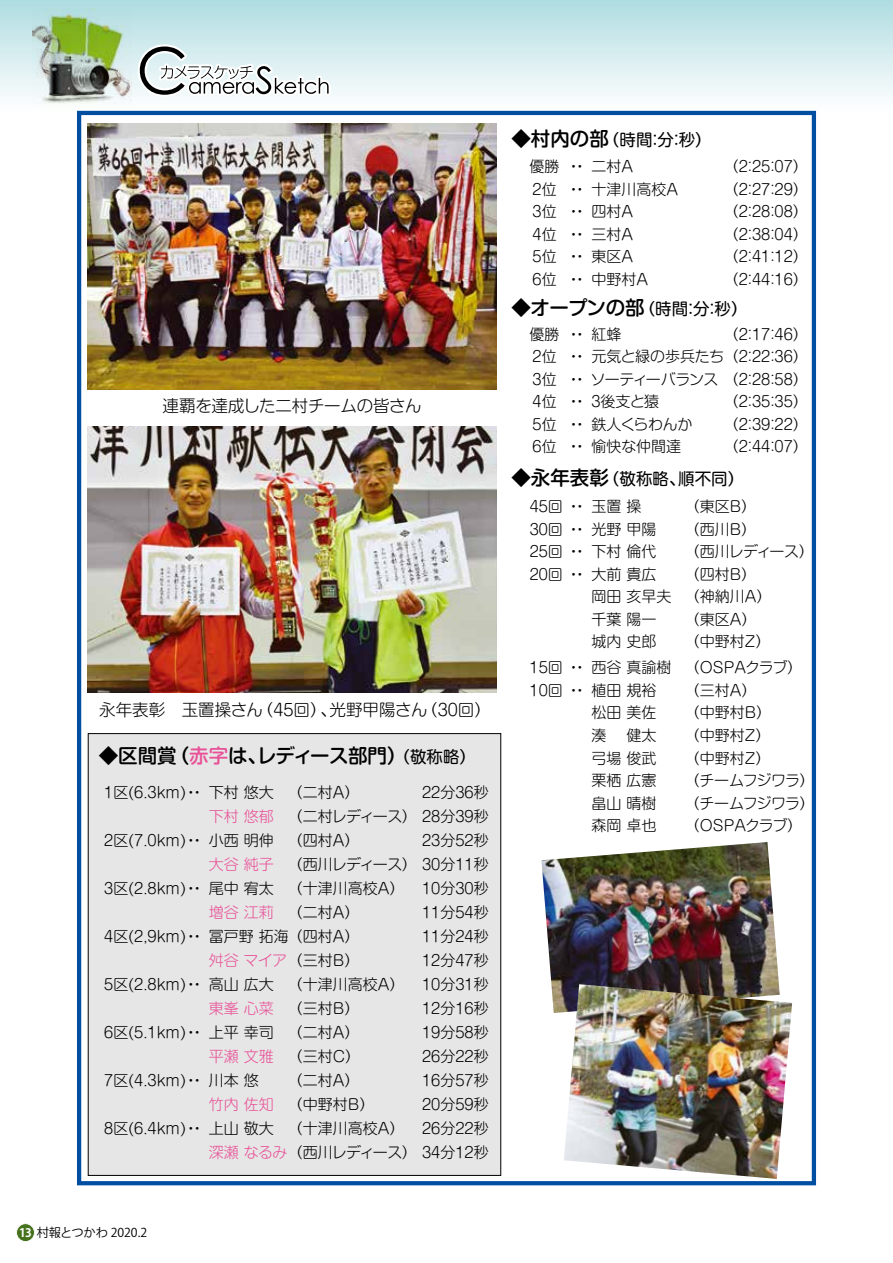
<style>
.page{position:relative;width:893px;height:1263px;background:#fff}
.page>*{position:absolute;margin:0;border:0;box-sizing:border-box;transform-origin:0 0}
.t1{font:500 19.5px "Shin M Go Pro";color:#000}
.t2{font:500 19.5px "Shin M Go Pro";letter-spacing:-.045em;color:#000}
.t3{font:16.5px "Shin M Go Pro";color:#000}
.t4{font:300 16.5px "Shin M Go Pro";color:#000}
.t5{font:300 16.5px "Shin M Go Pro";letter-spacing:-.02em;color:#000}
.t6{font:300 15px/22.5px "Shin M Go Pro";color:#000}
.t7{font:300 15px/22.5px "Shin M Go Pro";letter-spacing:-.02em;color:#000}
.t8{font:300 15px "Shin M Go Pro";color:#e85298}
.t9{font:300 15px "Shin M Go Pro";letter-spacing:-.02em;color:#e85298}
.t10{font:12.15px "Koz Go Pro";color:#000}
.s1{font-weight:400;font-size:16.5px}
.s2{color:#e85298}
.s3{font-weight:400}
.s4{color:#000}
.s5{font-weight:700;font-size:11.7px;color:#fff}
</style>
<div class="page">
<div style="left:0;top:0;width:893px;height:114px;background:linear-gradient(to bottom,#b0dde2,#fefdfe)"></div>
<img style="left:33px;top:8px;width:99px;height:99px">
<svg style="left:136px;top:42px;width:198px;height:58px"></svg>
<svg style="left:16px;top:1223px;width:19px;height:19px"></svg>
<img style="left:77px;top:111px;width:739px;height:1074px">
<p class="t5" style="left:163px;top:393px;width:260px">連覇を達成した二村チームの皆さん</p>
<p class="t4" style="left:257px;top:696px;width:82px">（45回）、</p>
<p class="t4" style="left:421px;top:696px;width:71px">（30回(</p>
<p class="t4" style="left:99px;top:696px;width:165px">永年表彰　玉置操さん</p>
<p class="t4" style="left:330px;top:696px;width:99px">光野甲陽さん</p>
<h1 class="t1" style="left:99px;top:739px;width:79px">◆区間賞</h1>
<p class="t6" style="left:113px;top:780px;width:74px">区(6.3km(</p>
<h1 class="t2" style="left:257px;top:739px;width:154px">レディース部門）<span class="s1">（</span></h1>
<h1 class="t1" style="left:170px;top:739px;width:99px">（<span class="s2">赤字</span>は、</h1>
<p class="t3" style="left:410px;top:743px;width:67px">敬称略(</p>
<p class="t6" style="left:288px;top:779px;width:202px;line-height:24px">（二村Ａ(<br>（二村レディース( 28分39秒（四村Ａ(<br>（西川レディース( 30分11秒（十津川高校Ａ(<br>（二村Ａ(</p>
<p class="t6" style="left:183px;top:780px;width:92px"><span class="s3">・・</span> 下村悠大</p>
<p class="t6" style="left:183px;top:828px;width:92px"><span class="s3">・・</span> 小西明伸</p>
<p class="t6" style="left:183px;top:876px;width:92px"><span class="s3">・・</span> 尾中宥太</p>
<p class="t6" style="left:183px;top:924px;width:178px"><span class="s3">・・</span> 冨戸野拓海（四村Ａ(</p>
<p class="t6" style="left:183px;top:972px;width:92px"><span class="s3">・・</span> 高山広大</p>
<p class="t6" style="left:183px;top:1020px;width:92px"><span class="s3">・・</span> 上平幸司</p>
<p class="t6" style="left:183px;top:1068px;width:77px"><span class="s3">・・</span> 川本悠</p>
<p class="t6" style="left:183px;top:1116px;width:92px"><span class="s3">・・</span> 上山敬大</p>
<p class="t6" style="left:422px;top:780px;width:68px">22分36秒</p>
<p class="t6" style="left:422px;top:828px;width:68px">23分52秒</p>
<p class="t6" style="left:422px;top:875px;width:68px;line-height:24px;text-align:justify">10分30秒11分54秒11分24秒12分47秒10分31秒12分16秒19分58秒26分22秒16分57秒20分59秒26分22秒</p>
<p class="t6" style="left:101px;top:780px;width:16px">１</p>
<p class="t8" style="left:209px;top:805px;width:66px">下村悠郁</p>
<p class="t8" style="left:209px;top:853px;width:66px">大谷純子</p>
<p class="t8" style="left:209px;top:901px;width:66px">増谷江莉</p>
<p class="t9" style="left:209px;top:949px;width:152px">舛谷マイア<span class="s4">（三村Ｂ(</span></p>
<p class="t8" style="left:209px;top:997px;width:66px">東峯心菜</p>
<p class="t8" style="left:209px;top:1045px;width:66px">平瀬文雅</p>
<p class="t8" style="left:209px;top:1093px;width:66px">竹内佐知</p>
<p class="t6" style="left:209px;top:1140px;width:282px"><span class="s2">深瀬なるみ</span>（西川レディース( 34分12秒</p>
<p class="t6" style="left:101px;top:828px;width:16px">２</p>
<p class="t6" style="left:113px;top:828px;width:74px">区(7.0km(</p>
<p class="t6" style="left:101px;top:876px;width:16px">３</p>
<p class="t6" style="left:113px;top:876px;width:74px">区(2.8km(</p>
<p class="t6" style="left:101px;top:924px;width:16px">４</p>
<p class="t6" style="left:113px;top:924px;width:74px">区(2,9km(</p>
<p class="t6" style="left:288px;top:971px;width:118px;line-height:24px">（十津川高校Ａ(（三村Ｂ(<br>（二村Ａ(<br>（三村Ｃ(<br>（二村Ａ(<br>（中野村Ｂ(<br>（十津川高校Ａ(</p>
<p class="t6" style="left:113px;top:972px;width:74px">区(2.8km(</p>
<p class="t6" style="left:101px;top:972px;width:16px">５</p>
<p class="t6" style="left:101px;top:1020px;width:16px">６</p>
<p class="t6" style="left:113px;top:1020px;width:74px">区(5.1km(</p>
<p class="t6" style="left:113px;top:1068px;width:74px">区(4.3km(</p>
<p class="t6" style="left:101px;top:1068px;width:16px">７</p>
<p class="t6" style="left:101px;top:1116px;width:16px">８</p>
<p class="t6" style="left:113px;top:1116px;width:74px">区(6.4km(</p>
<h1 class="t1" style="left:511px;top:123px;width:99px">◆村内の部</h1>
<p class="t6" style="left:542px;top:153px;width:95px;text-indent:-12px">優勝 <span class="s3">・・</span> 二村Ａ位</p>
<p class="t3" style="left:603px;top:127px;width:110px">（時間分秒(</p>
<p class="t3" style="left:647px;top:127px;width:39px">：：</p>
<p class="t6" style="left:566px;top:176px;width:115px"><span class="s3">・・</span> 十津川高校Ａ<span class="s3">・・</span> 四村Ａ<br><span class="s3">・・</span> 三村Ａ<br><span class="s3">・・</span> 東区Ａ<br><span class="s3">・・</span> 中野村Ａ</p>
<p class="t6" style="left:542px;top:176px;width:16px;text-indent:-12px">２位</p>
<p class="t6" style="left:542px;top:198px;width:16px;text-indent:-12px">３位</p>
<p class="t6" style="left:542px;top:221px;width:16px;text-indent:-12px">４位</p>
<p class="t6" style="left:542px;top:243px;width:16px;text-indent:-12px">５位</p>
<p class="t6" style="left:530px;top:266px;width:16px">６</p>
<p class="t6" style="left:724px;top:153px;width:86px;text-align:justify">)2：25：07( )2：27：29( )2：28：08( )2：38：04( )2：41：1 2( )2：44：1 6(</p>
<h1 class="t1" style="left:511px;top:292px;width:135px">◆オープンの部</h1>
<p class="t6" style="left:542px;top:321px;width:81px;text-indent:-12px">優勝 <span class="s3">・・</span> 紅蜂位</p>
<p class="t3" style="left:639px;top:296px;width:110px">（時間分秒(</p>
<p class="t3" style="left:682px;top:296px;width:39px">：：</p>
<p class="t6" style="left:724px;top:321px;width:86px">)2：1 7：46(</p>
<p class="t7" style="left:566px;top:343px;width:243px"><span class="s3">・・</span> 元気と緑の歩兵たち)2：22：36(<span class="s3">・・</span> ソーティーバランス )2：28：58(<span class="s3">・・</span>３<br><span class="s3">・・</span> 鉄人くらわんか<br><span class="s3">・・</span> 愉快な仲間達</p>
<p class="t6" style="left:542px;top:343px;width:16px;text-indent:-12px">２位</p>
<p class="t6" style="left:542px;top:366px;width:16px;text-indent:-12px">３位</p>
<p class="t6" style="left:724px;top:388px;width:86px;text-align:justify">)2：35：35( )2：39：22( )2：44：07(</p>
<p class="t6" style="left:601px;top:388px;width:60px">後支と猿</p>
<p class="t6" style="left:542px;top:388px;width:16px;text-indent:-12px">４位</p>
<p class="t6" style="left:542px;top:411px;width:16px;text-indent:-12px">５位</p>
<p class="t6" style="left:530px;top:433px;width:16px">６</p>
<h1 class="t1" style="left:511px;top:462px;width:99px">◆永年表彰</h1>
<p class="t6" style="left:548px;top:493px;width:95px">回 <span class="s3">・・</span> 玉置操</p>
<p class="t3" style="left:603px;top:466px;width:84px">（敬称略、</p>
<p class="t3" style="left:678px;top:466px;width:67px">順不同(</p>
<p class="t6" style="left:685px;top:493px;width:130px">（東区B(<br>（西川B(<br>（西川レディース(（四村B(<br>（神納川A(<br>（東区A(<br>（中野村Z(</p>
<p class="t6" style="left:548px;top:493px;width:110px;text-indent:-21px">４５<br>回 <span class="s3">・・</span> 光野甲陽</p>
<p class="t6" style="left:548px;top:516px;width:110px;text-indent:-21px">３０<br>回 <span class="s3">・・</span> 下村倫代</p>
<p class="t6" style="left:548px;top:538px;width:110px;text-indent:-21px">２５<br>回 <span class="s3">・・</span> 大前貴広</p>
<p class="t6" style="left:527px;top:561px;width:26px">２０</p>
<p class="t6" style="left:591px;top:583px;width:81px">岡田亥早夫千葉陽一城内史郎</p>
<p class="t6" style="left:530px;top:655px;width:143px">15回 <span class="s3">・・</span> 西谷真諭樹</p>
<p class="t6" style="left:530px;top:677px;width:128px">10回 <span class="s3">・・</span> 植田規裕</p>
<p class="t6" style="left:591px;top:700px;width:66px">松田美佐</p>
<p class="t6" style="left:591px;top:722px;width:66px">湊　健太</p>
<p class="t6" style="left:591px;top:745px;width:66px">弓場俊武</p>
<p class="t6" style="left:591px;top:767px;width:66px">栗栖広憲</p>
<p class="t6" style="left:591px;top:790px;width:66px">畠山晴樹</p>
<p class="t6" style="left:591px;top:812px;width:66px">森岡卓也</p>
<p class="t7" style="left:685px;top:655px;width:131px">（OSPAクラブ(（三村A(<br>（中野村B(<br>（中野村Z(<br>（中野村Z(<br>（チームフジワラ(（チームフジワラ(（OSPAクラブ(</p>
<p class="t10" style="left:19px;top:1225px;width:129px"><span class="s5">13</span> 村報とつかわ 2020.2</p>
</div>
